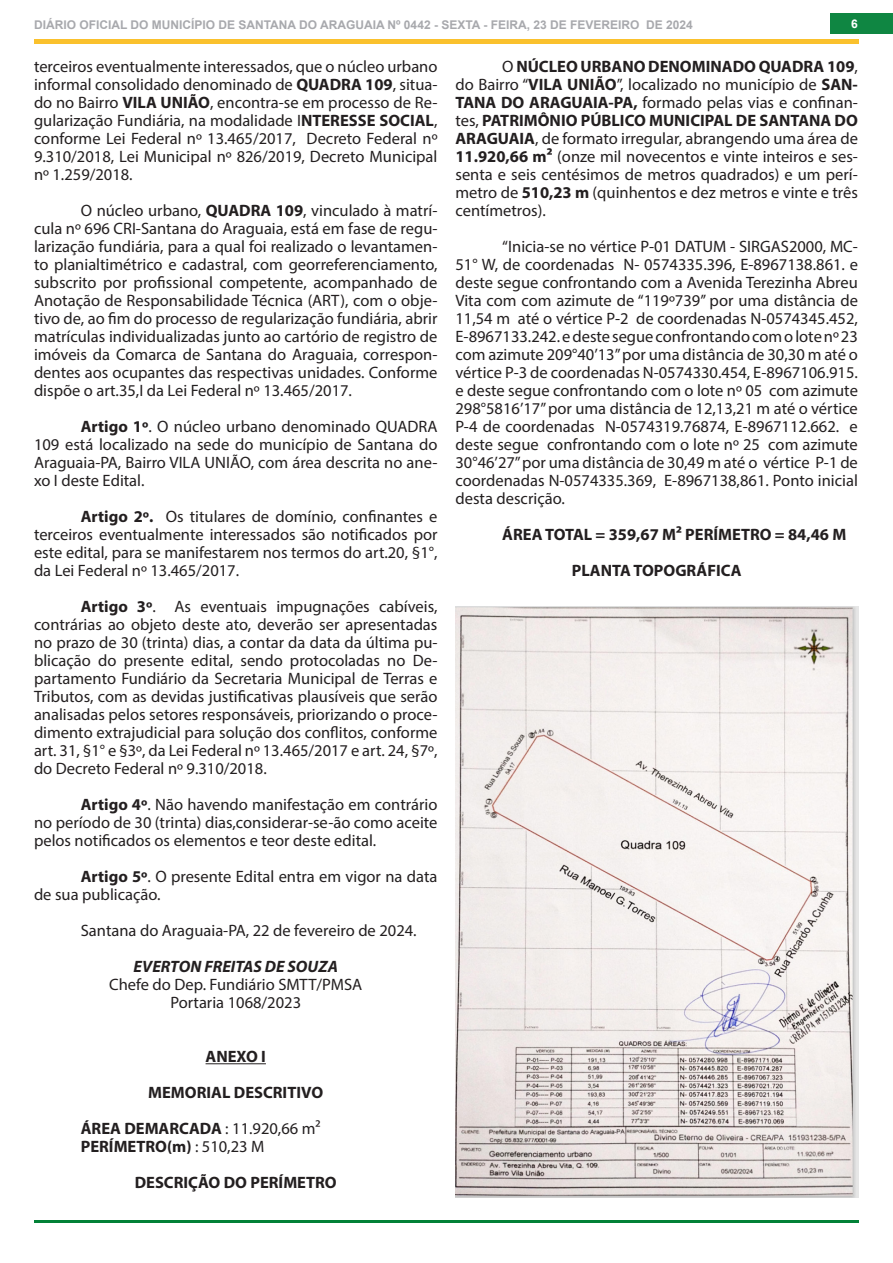
<style>
.page{position:relative;width:893px;height:1263px;background:#fff}
.page>*{position:absolute;margin:0;border:0;box-sizing:border-box;transform-origin:0 0}
.texto{font:16.5px/18px "Myriad Pro";color:#231f20;text-align:justify}
.texto-2{font:700 16.5px "Myriad Pro";color:#231f20}
.texto_centr{font:700 16.5px "Myriad Pro";color:#231f20}
.texto_centr-2{font:16.5px "Myriad Pro";color:#231f20}
.texto_centr-3{font:italic 700 16.5px "Myriad Pro";color:#231f20}
.t1{font:700 12px "Arial";color:#a8a9ad}
.t2{font:700 12px "Arial";color:#fff}
.s1{font-weight:700}
.s2{font-weight:400}
</style>
<div class="page">
<hr style="left:34px;top:1220px;width:825px;height:3px;background:#028137">
<div style="left:831px;top:13px;width:62px;height:21px;background:#0f8642"></div>
<hr style="left:34px;top:40px;width:825px;height:4px;background:#fac12d">
<hr style="left:206px;top:1063px;width:60px;height:1px;background:#231f20">
<img style="left:455px;top:607px;width:404px;height:591px">
<p class="t1" style="left:34px;top:16px;width:660px">DIÁRIO OFICIAL DO MUNICÍPIO DE SANTANA DO ARAGUAIA Nº 0442 - SEXTA - FEIRA, 23 DE FEVEREIRO DE 2024</p>
<p class="t2" style="left:851px;top:15px;width:8px">6</p>
<p class="texto" style="left:34px;top:57px;width:405px">terceiros eventualmente interessados, que o núcleo urbano informal consolidado denominado de <span class="s1">QUADRA 109</span>, situa&shy;do no Bairro <span class="s1">VILA UNIÃO</span>, encontra-se em processo de Re&shy;gularização Fundiária, na modalidade I<span class="s1">NTERESSE SOCIAL</span>, conforme Lei Federal nº 13.465/2017, Decreto Federal nº 9.310/2018, Lei Municipal nº 826/2019, Decreto Municipal nº 1.259/2018.</p>
<p class="texto" style="left:34px;top:201px;width:405px;text-indent:47px">O núcleo urbano, <span class="s1">QUADRA 109</span>, vinculado à matrí&shy;cula nº 696 CRI-Santana do Araguaia, está em fase de regu&shy;larização fundiária, para a qual foi realizado o levantamen&shy;to planialtimétrico e cadastral, com georreferenciamento, subscrito por profissional competente, acompanhado de Anotação de Responsabilidade Técnica (ART), com o obje&shy;tivo de, ao fim do processo de regularização fundiária, abrir matrículas individualizadas junto ao cartório de registro de imóveis da Comarca de Santana do Araguaia, correspon&shy;dentes aos ocupantes das respectivas unidades. Conforme dispõe o art.35,I da Lei Federal nº 13.465/2017.</p>
<p class="texto" style="left:34px;top:417px;width:405px;text-indent:47px"><span class="s1">Artigo 1º</span>. O núcleo urbano denominado QUADRA 109 está localizado na sede do município de Santana do Araguaia-PA, Bairro VILA UNIÃO, com área descrita no ane&shy;xo I deste Edital.</p>
<p class="texto" style="left:34px;top:507px;width:405px;text-indent:47px"><span class="s1">Artigo 2º.</span> Os titulares de domínio, confinantes e terceiros eventualmente interessados são notificados por este edital, para se manifestarem nos termos do art.20, §1°, da Lei Federal nº 13.465/2017.</p>
<p class="texto" style="left:34px;top:597px;width:405px;text-indent:47px"><span class="s1">Artigo 3º</span>. As eventuais impugnações cabíveis, contrárias ao objeto deste ato, deverão ser apresentadas no prazo de 30 (trinta) dias, a contar da data da última pu&shy;blicação do presente edital, sendo protocoladas no De&shy;partamento Fundiário da Secretaria Municipal de Terras e Tributos, com as devidas justificativas plausíveis que serão analisadas pelos setores responsáveis, priorizando o proce&shy;dimento extrajudicial para solução dos conflitos, conforme art. 31, §1° e §3º, da Lei Federal nº 13.465/2017 e art. 24, §7º, do Decreto Federal nº 9.310/2018.</p>
<p class="texto" style="left:34px;top:795px;width:405px;text-indent:47px"><span class="s1">Artigo 4º</span>. Não havendo manifestação em contrário no período de 30 (trinta) dias,considerar-se-ão como aceite pelos notificados os elementos e teor deste edital.</p>
<p class="texto" style="left:34px;top:867px;width:405px;text-indent:47px"><span class="s1">Artigo 5º</span>. O presente Edital entra em vigor na data de sua publicação.</p>
<p class="texto" style="left:81px;top:921px;width:337px">Santana do Araguaia-PA, 22 de fevereiro de 2024.</p>
<p class="texto_centr-3" style="left:134px;top:956px;width:206px">EVERTON FREITAS DE SOUZA</p>
<p class="texto_centr-2" style="left:109px;top:974px;width:255px">Chefe do Dep. Fundiário SMTT/PMSA</p>
<p class="texto_centr-2" style="left:170px;top:992px;width:132px">Portaria 1068/2023</p>
<p class="texto" style="left:455px;top:57px;width:404px;text-indent:47px">O <span class="s1">NÚCLEO URBANO DENOMINADO QUADRA 109</span>, do Bairro “<span class="s1">VILA UNIÃO</span>”, localizado no município de <span class="s1">SAN-TANA DO ARAGUAIA-PA,</span> formado pelas vias e confinan&shy;tes, <span class="s1">PATRIMÔNIO PÚBLICO MUNICIPAL DE SANTANA DO ARAGUAIA</span>, de formato irregular, abrangendo uma área de <span class="s1">11.920,66 m²</span> (onze mil novecentos e vinte inteiros e ses&shy;senta e seis centésimos de metros quadrados) e um perí&shy;metro de <span class="s1">510,23 m</span> (quinhentos e dez metros e vinte e três centímetros).</p>
<p class="texto" style="left:455px;top:237px;width:404px;text-indent:47px">“Inicia-se no vértice P-01 DATUM - SIRGAS2000, MC-51° W, de coordenadas N- 0574335.396, E-8967138.861. e deste segue confrontando com a Avenida Terezinha Abreu Vita com com azimute de “119º739’’ por uma distância de 11,54 m até o vértice P-2 de coordenadas N-0574345.452, E-8967133.242. e deste segue confrontando com o lote nº 23 com azimute 209°40’13” por uma distância de 30,30 m até o vértice P-3 de coordenadas N-0574330.454, E-8967106.915. e deste segue confrontando com o lote nº 05 com azimute 298°5816’17” por uma distância de 12,13,21 m até o vértice P-4 de coordenadas N-0574319.76874, E-8967112.662. e deste segue confrontando com o lote nº 25 com azimute 30°46’27” por uma distância de 30,49 m até o vértice P-1 de coordenadas N-0574335.369, E-8967138,861. Ponto inicial desta descrição.</p>
<p class="texto-2" style="left:502px;top:524px;width:346px">ÁREA TOTAL = 359,67 M² PERÍMETRO = 84,46 M</p>
<p class="texto_centr" style="left:572px;top:560px;width:171px">PLANTA TOPOGRÁFICA</p>
<p class="texto_centr" style="left:206px;top:1046px;width:62px">ANEXO I</p>
<p class="texto_centr" style="left:148px;top:1082px;width:177px">MEMORIAL DESCRITIVO</p>
<p class="texto-2" style="left:81px;top:1118px;width:241px">ÁREA DEMARCADA <span class="s2">: 11.920,66 m²</span></p>
<p class="texto-2" style="left:81px;top:1136px;width:185px">PERÍMETRO(m) <span class="s2">: 510,23 M</span></p>
<p class="texto_centr" style="left:135px;top:1172px;width:204px">DESCRIÇÃO DO PERÍMETRO</p>
</div>
